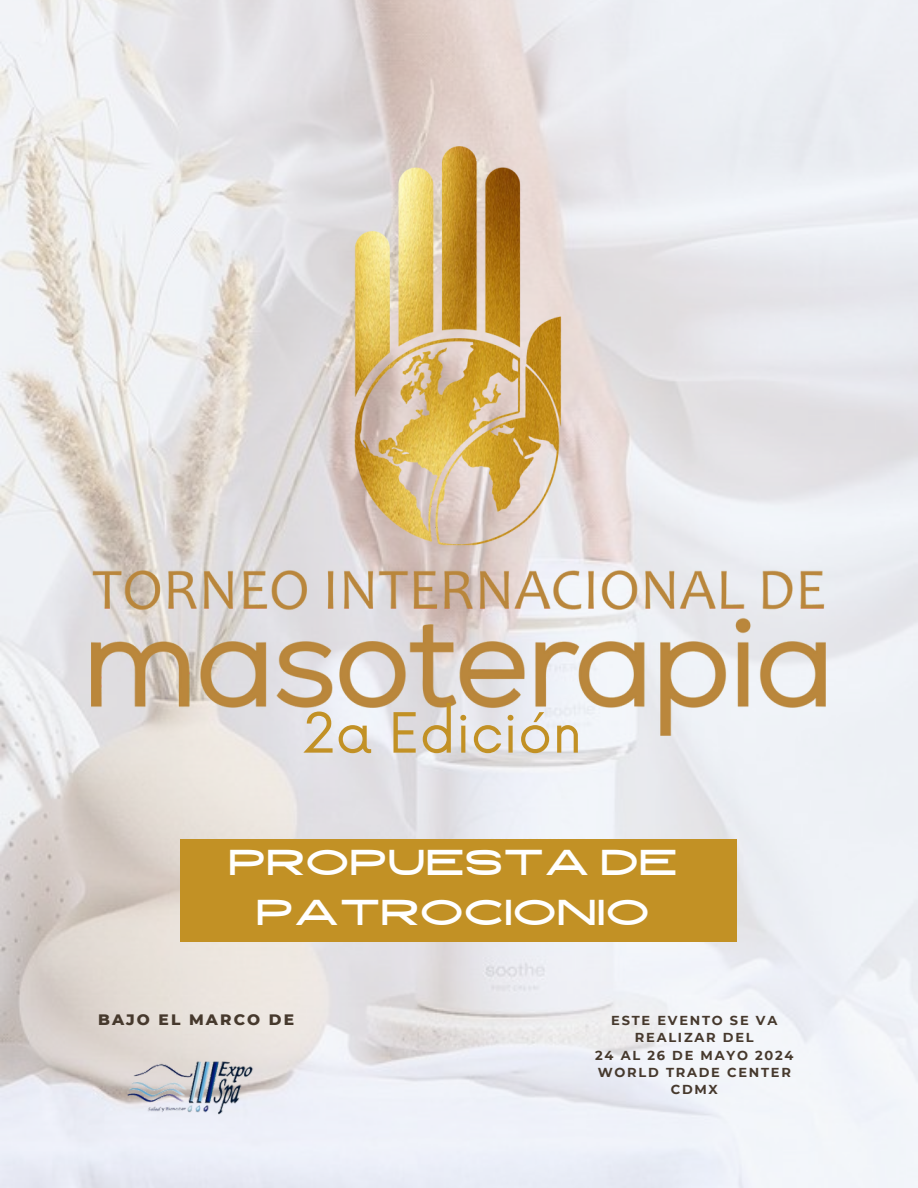
<style>
.page{position:relative;width:918px;height:1188px;background:#fff}
.page>*{position:absolute;margin:0;border:0;box-sizing:border-box;transform-origin:0 0}
.t1{font:54px "Now";color:#c29125}
.t2{font:36px/49.7px "High Cruiser";color:#fff;text-align:center}
.t3{font:800 15.45px "Montserrat";letter-spacing:.135em;color:#46392d}
.t4{font:700 13.05px/17.2px "Montserrat";letter-spacing:.135em;color:#46392d;text-align:center}
</style>
<div class="page">
<img style="left:0;top:0;width:918px;height:1188px">
<div style="left:181px;top:840px;width:556px;height:102px;background:#c29125"></div>
<img style="left:92px;top:146px;width:733px;height:590px">
<img style="left:126px;top:1039px;width:129px;height:99px">
<p class="t1" style="left:302px;top:703px;width:281px">2a Edición</p>
<h1 class="t2" style="left:228px;top:841px;width:451px">PROPUESTA DE<br>PATROCIONIO</h1>
<p class="t3" style="left:98px;top:1010px;width:198px">BAJO EL MARCO DE</p>
<h2 class="t4" style="left:611px;top:1012px;width:167px">ESTE EVENTO SE VA<br>REALIZAR DEL</h2>
<h3 class="t4" style="left:595px;top:1046px;width:200px">24 AL 26 DE MAYO 2024</h3>
<p class="t4" style="left:598px;top:1064px;width:195px">WORLD TRADE CENTER<br>CDMX</p>
</div>
